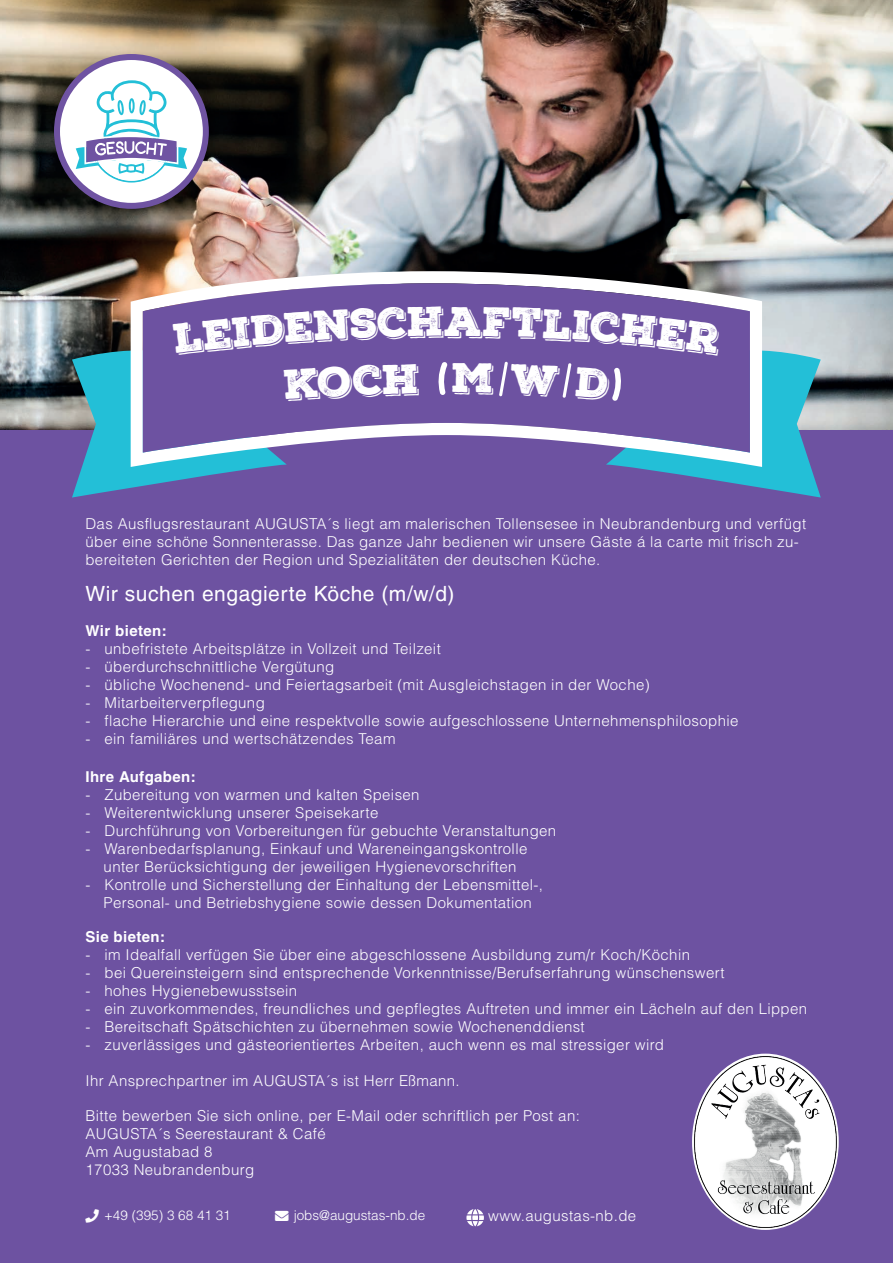
<style>
.page{position:relative;width:893px;height:1263px;background:#6d52a1}
.page>*{position:absolute;margin:0;border:0;box-sizing:border-box;transform-origin:0 0}
.t1{font:40.05px "Nexa Rust Slab Black Shadow 01";color:#fff}
.t2{font:21px "Helvetica";letter-spacing:.025em;color:#fff}
.t3{font:300 15px/18px "Helvetica";letter-spacing:.025em;color:#fff}
.t4{font:700 15px "Helvetica";letter-spacing:.025em;color:#fff}
.t5{font:300 13.5px "Helvetica";color:#fff}
</style>
<div class="page">
<svg style="left:466px;top:1209px;width:18px;height:17px"></svg>
<img style="left:0;top:0;width:893px;height:429px">
<svg style="left:131px;top:271px;width:631px;height:36px"></svg>
<svg style="left:143px;top:283px;width:607px;height:153px"></svg>
<svg style="left:57px;top:57px;width:149px;height:149px;fill:#fff"></svg>
<div style="left:54px;top:54px;width:155px;height:155px;border:6px solid #6f53a2;border-radius:50%"></div>
<svg style="left:76px;top:80px;width:111px;height:103px"></svg>
<img style="left:692px;top:1053px;width:147px;height:177px">
<svg style="left:72px;top:307px;width:376px;height:190px"></svg>
<svg style="left:483px;top:307px;width:338px;height:190px"></svg>
<h1 class="t1" style="left:444px;top:294px;width:39px">a</h1>
<h1 class="t1" style="left:452px;top:351px;width:44px">m</h1>
<p class="t3" style="left:85px;top:514px;width:722px">Das Ausflugsrestaurant AUGUSTA´s liegt am malerischen Tollensesee in Neubrandenburg und verfügt über eine schöne Sonnenterasse. Das ganze Jahr bedienen wir unsere Gäste á la carte mit frisch zu&shy;bereiteten Gerichten der Region und Spezialitäten der deutschen Küche.</p>
<h2 class="t2" style="left:85px;top:581px;width:371px">Wir suchen engagierte Köche (m/w/d)</h2>
<p class="t4" style="left:85px;top:622px;width:83px">Wir bieten:</p>
<p class="t3" style="left:85px;top:640px;width:357px">- unbefristete Arbeitsplätze in Vollzeit und Teilzeit</p>
<p class="t3" style="left:85px;top:658px;width:250px">- überdurchschnittliche Vergütung</p>
<p class="t3" style="left:85px;top:676px;width:566px">- übliche Wochenend- und Feiertagsarbeit (mit Ausgleichstagen in der Woche)</p>
<p class="t3" style="left:85px;top:694px;width:181px">- Mitarbeiterverpflegung</p>
<p class="t3" style="left:85px;top:712px;width:654px">- flache Hierarchie und eine respektvolle sowie aufgeschlossene Unternehmensphilosophie</p>
<p class="t3" style="left:85px;top:730px;width:312px">- ein familiäres und wertschätzendes Team</p>
<p class="t4" style="left:85px;top:768px;width:112px">Ihre Aufgaben:</p>
<p class="t3" style="left:85px;top:786px;width:336px">- Zubereitung von warmen und kalten Speisen</p>
<p class="t3" style="left:85px;top:804px;width:294px">- Weiterentwicklung unserer Speisekarte</p>
<p class="t3" style="left:85px;top:822px;width:472px">- Durchführung von Vorbereitungen für gebuchte Veranstaltungen</p>
<p class="t3" style="left:85px;top:840px;width:443px;text-align:center">- Warenbedarfsplanung, Einkauf und Wareneingangskontrolle unter Berücksichtigung der jeweiligen Hygienevorschriften</p>
<p class="t3" style="left:85px;top:876px;width:459px;text-align:center">- Kontrolle und Sicherstellung der Einhaltung der Lebensmittel-,<br>Personal- und Betriebshygiene sowie dessen Dokumentation</p>
<p class="t4" style="left:85px;top:927px;width:81px">Sie bieten:</p>
<p class="t3" style="left:85px;top:945px;width:606px">- im Idealfall verfügen Sie über eine abgeschlossene Ausbildung zum/r Koch/Köchin</p>
<p class="t3" style="left:85px;top:963px;width:641px">- bei Quereinsteigern sind entsprechende Vorkenntnisse/Berufserfahrung wünschenswert</p>
<p class="t3" style="left:85px;top:981px;width:213px">- hohes Hygienebewusstsein</p>
<p class="t3" style="left:85px;top:999px;width:723px">- ein zuvorkommendes, freundliches und gepflegtes Auftreten und immer ein Lächeln auf den Lippen</p>
<p class="t3" style="left:85px;top:1017px;width:501px">- Bereitschaft Spätschichten zu übernehmen sowie Wochenenddienst</p>
<p class="t3" style="left:85px;top:1035px;width:580px">- zuverlässiges und gästeorientiertes Arbeiten, auch wenn es mal stressiger wird</p>
<p class="t3" style="left:85px;top:1071px;width:376px">Ihr Ansprechpartner im AUGUSTA´s ist Herr Eßmann.</p>
<p class="t3" style="left:86px;top:1107px;width:496px">Bitte bewerben Sie sich online, per E-Mail oder schriftlich per Post an:<br>AUGUSTA´s Seerestaurant &amp; Café<br>Am Augustabad 8<br>17033 Neubrandenburg</p>
<p class="t5" style="left:86px;top:1206px;width:147px">□■ +49 (395) 3 68 41 31</p>
<p class="t5" style="left:275px;top:1206px;width:152px">■❖●□ jobs@augustas-nb.de</p>
<p class="t3" style="left:488px;top:1206px;width:150px">www.augustas-nb.de</p>
</div>
